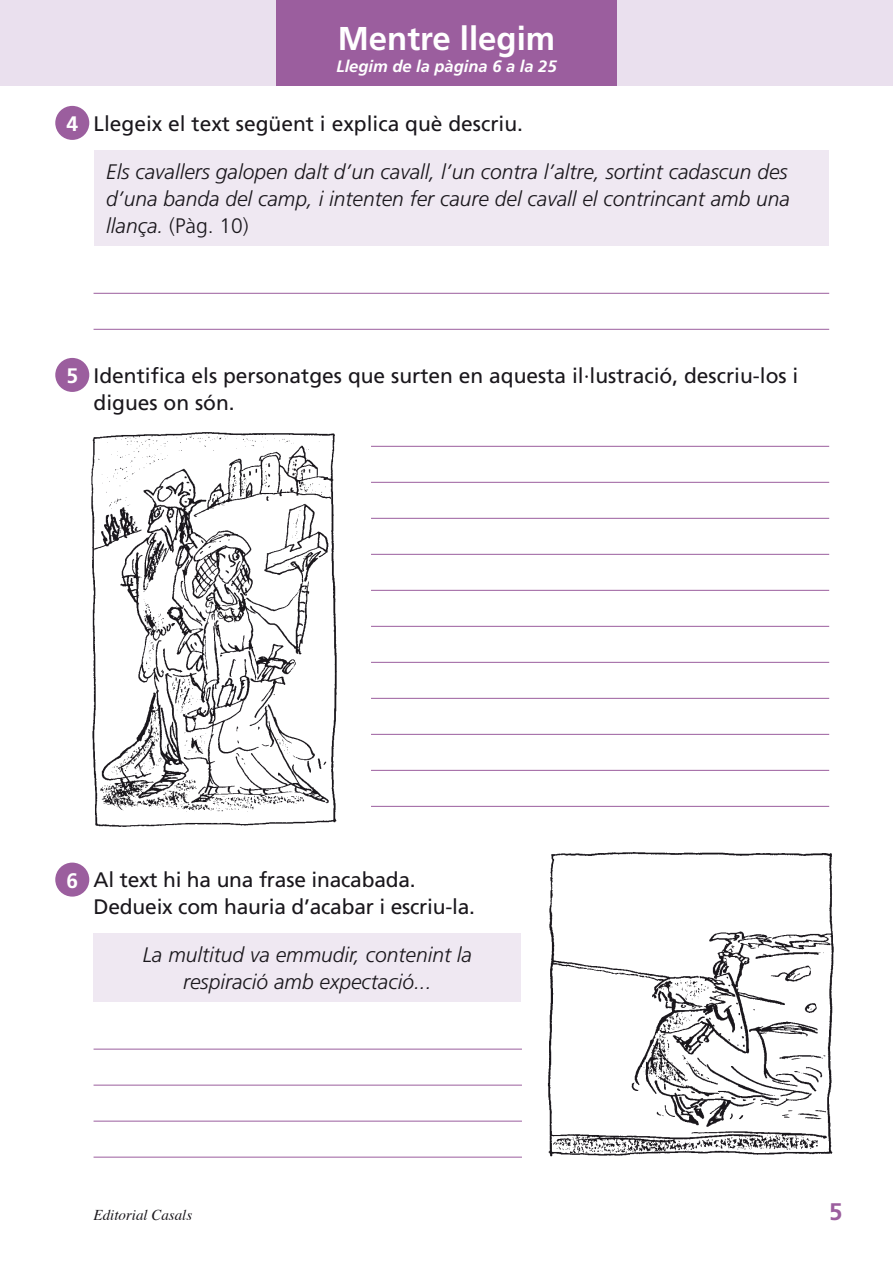
<style>
.page{position:relative;width:893px;height:1263px;background:#fff}
.page>*{position:absolute;margin:0;border:0;box-sizing:border-box;transform-origin:0 0}
.t1{font:700 33px "Frutiger";color:#fff}
.t2{font:700 24px "Frutiger";color:#9b5e9e}
.t3{font:italic 300 21px/27px "Frutiger";color:#1a171c;text-align:justify}
.t4{font:21px/27px "Frutiger";color:#1a171c}
.t5{font:700 21px "Frutiger";color:#fff}
.t6{font:italic 700 16.5px "Frutiger";color:#fff}
.t7{font:italic 15px "Times";color:#1a171c}
.s1{font-style:normal}
</style>
<div class="page">
<div style="left:0;top:0;width:893px;height:85px;background:#eae0ee"></div>
<div style="left:276px;top:0;width:341px;height:85px;background:#9b5e9e"></div>
<hr style="left:94px;top:293px;width:735px;height:1px;background:#9b5e9e">
<hr style="left:94px;top:329px;width:735px;height:1px;background:#9b5e9e">
<hr style="left:371px;top:446px;width:458px;height:1px;background:#9b5e9e">
<hr style="left:371px;top:482px;width:458px;height:1px;background:#9b5e9e">
<hr style="left:371px;top:518px;width:458px;height:1px;background:#9b5e9e">
<hr style="left:371px;top:554px;width:458px;height:1px;background:#9b5e9e">
<hr style="left:371px;top:590px;width:458px;height:1px;background:#9b5e9e">
<hr style="left:371px;top:626px;width:458px;height:1px;background:#9b5e9e">
<hr style="left:371px;top:662px;width:458px;height:1px;background:#9b5e9e">
<hr style="left:371px;top:698px;width:458px;height:1px;background:#9b5e9e">
<hr style="left:371px;top:734px;width:458px;height:1px;background:#9b5e9e">
<hr style="left:371px;top:770px;width:458px;height:1px;background:#9b5e9e">
<hr style="left:371px;top:806px;width:458px;height:1px;background:#9b5e9e">
<hr style="left:94px;top:1049px;width:428px;height:1px;background:#9b5e9e">
<hr style="left:94px;top:1085px;width:428px;height:1px;background:#9b5e9e">
<hr style="left:94px;top:1121px;width:428px;height:1px;background:#9b5e9e">
<hr style="left:94px;top:1157px;width:428px;height:1px;background:#9b5e9e">
<div style="left:94px;top:150px;width:734px;height:96px;background:#efe8f2"></div>
<div style="left:94px;top:933px;width:427px;height:69px;background:#efe8f2"></div>
<img style="left:91px;top:432px;width:246px;height:395px">
<img style="left:547px;top:852px;width:287px;height:305px">
<div style="left:55px;top:106px;width:34px;height:34px;background:#9b5e9e;border-radius:50%"></div>
<div style="left:55px;top:358px;width:34px;height:34px;background:#9b5e9e;border-radius:50%"></div>
<div style="left:55px;top:862px;width:34px;height:35px;background:#9b5e9e;border-radius:50%"></div>
<p class="t5" style="left:66px;top:111px;width:13px">4</p>
<h1 class="t1" style="left:338px;top:19px;width:219px">Mentre llegim</h1>
<p class="t6" style="left:336px;top:57px;width:222px">Llegim de la pàgina 6 a la 25</p>
<p class="t4" style="left:94px;top:110px;width:431px">Llegeix el text següent i explica què descriu.</p>
<p class="t3" style="left:106px;top:158px;width:685px">Els cavallers galopen dalt d’un cavall, l’un contra l’altre, sortint cadascun des d’una banda del camp, i intenten fer caure del cavall el contrincant amb una llança. <span class="s1">(Pàg. 10)</span></p>
<p class="t5" style="left:66px;top:363px;width:13px">5</p>
<p class="t4" style="left:94px;top:362px;width:706px">Identifica els personatges que surten en aquesta il·lustració, descriu-los i digues on són.</p>
<p class="t5" style="left:66px;top:868px;width:13px">6</p>
<p class="t4" style="left:94px;top:866px;width:383px">Al text hi ha una frase inacabada.<br>Dedueix com hauria d’acabar i escriu-la.</p>
<p class="t3" style="left:143px;top:941px;width:331px;text-align:center">La multitud va emmudir, contenint la respiració amb expectació...</p>
<p class="t7" style="left:94px;top:1202px;width:100px">Editorial Casals</p>
<p class="t2" style="left:829px;top:1198px;width:15px">5</p>
</div>
